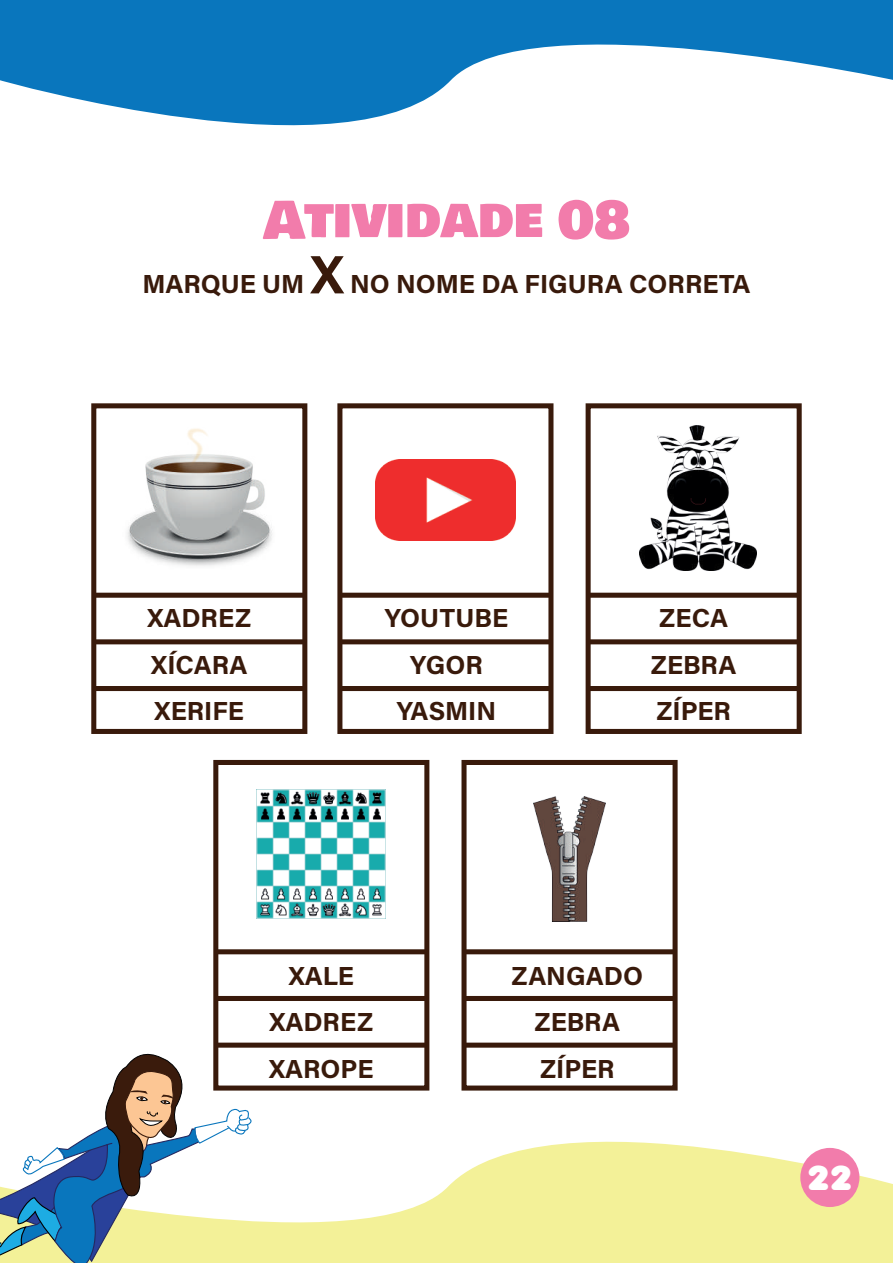
<style>
.page{position:relative;width:893px;height:1263px;background:#fff}
.page>*{position:absolute;margin:0;border:0;box-sizing:border-box;transform-origin:0 0}
.t1{font:50.7px "Bowlby One SC";color:#f27cab}
.t2{font:33.45px "Anja Eliane Nornal";color:#fff}
.t3{font:700 26.1px/46.2px "Acumin Pro";color:#391a0b;text-align:center}
.s1{font-size:54px}
</style>
<div class="page">
<svg style="left:254px;top:1085px;width:639px;height:178px;fill:#f3f198"></svg>
<svg style="left:0;top:0;width:893px;height:126px;fill:#0976bd"></svg>
<div style="left:800px;top:1148px;width:59px;height:59px;background:#f27cab;border-radius:50%"></div>
<svg style="left:0;top:1053px;width:254px;height:210px"></svg>
<div style="left:91px;top:403px;width:216px;height:331px;background:#fff;border:5px solid #391a0b"></div>
<div style="left:94px;top:593px;width:211px;height:5px;background:#391a0b"></div>
<div style="left:94px;top:639px;width:211px;height:5px;background:#391a0b"></div>
<div style="left:94px;top:686px;width:211px;height:5px;background:#391a0b"></div>
<div style="left:337px;top:403px;width:216px;height:331px;background:#fff;border:5px solid #391a0b"></div>
<div style="left:340px;top:593px;width:211px;height:5px;background:#391a0b"></div>
<div style="left:340px;top:639px;width:211px;height:5px;background:#391a0b"></div>
<div style="left:340px;top:686px;width:211px;height:5px;background:#391a0b"></div>
<div style="left:586px;top:403px;width:216px;height:331px;background:#fff;border:5px solid #391a0b"></div>
<div style="left:588px;top:593px;width:211px;height:5px;background:#391a0b"></div>
<div style="left:588px;top:639px;width:211px;height:5px;background:#391a0b"></div>
<div style="left:588px;top:686px;width:211px;height:5px;background:#391a0b"></div>
<div style="left:213px;top:760px;width:216px;height:330px;background:#fff;border:5px solid #391a0b"></div>
<div style="left:216px;top:949px;width:211px;height:5px;background:#391a0b"></div>
<div style="left:216px;top:996px;width:211px;height:5px;background:#391a0b"></div>
<div style="left:216px;top:1042px;width:211px;height:6px;background:#391a0b"></div>
<div style="left:461px;top:760px;width:217px;height:330px;background:#fff;border:5px solid #391a0b"></div>
<div style="left:464px;top:949px;width:211px;height:5px;background:#391a0b"></div>
<div style="left:464px;top:996px;width:211px;height:5px;background:#391a0b"></div>
<div style="left:464px;top:1042px;width:211px;height:6px;background:#391a0b"></div>
<img style="left:640px;top:426px;width:116px;height:145px">
<img style="left:534px;top:797px;width:71px;height:125px">
<img style="left:376px;top:460px;width:139px;height:80px">
<img style="left:127px;top:428px;width:145px;height:138px">
<img style="left:257px;top:790px;width:129px;height:129px">
<h1 class="t1" style="left:264px;top:182px;width:368px">Atividade 08</h1>
<p class="t3" style="left:142px;top:260px;width:610px">MARQUE UM <span class="s1">X</span> NO NOME DA FIGURA CORRETA</p>
<p class="t3" style="left:147px;top:594px;width:105px">XADREZ</p>
<p class="t3" style="left:385px;top:594px;width:125px">YOUTUBE<br>YGOR<br>YASMIN</p>
<p class="t3" style="left:651px;top:594px;width:87px">ZECA<br>ZEBRA<br>ZÍPER</p>
<p class="t3" style="left:151px;top:640px;width:98px;text-align:left">XÍCARA<br>XERIFE</p>
<p class="t3" style="left:269px;top:952px;width:106px">XALE<br>XADREZ<br>XAROPE</p>
<p class="t3" style="left:512px;top:952px;width:133px">ZANGADO<br>ZEBRA<br>ZÍPER</p>
<p class="t2" style="left:807px;top:1161px;width:47px">22</p>
</div>
